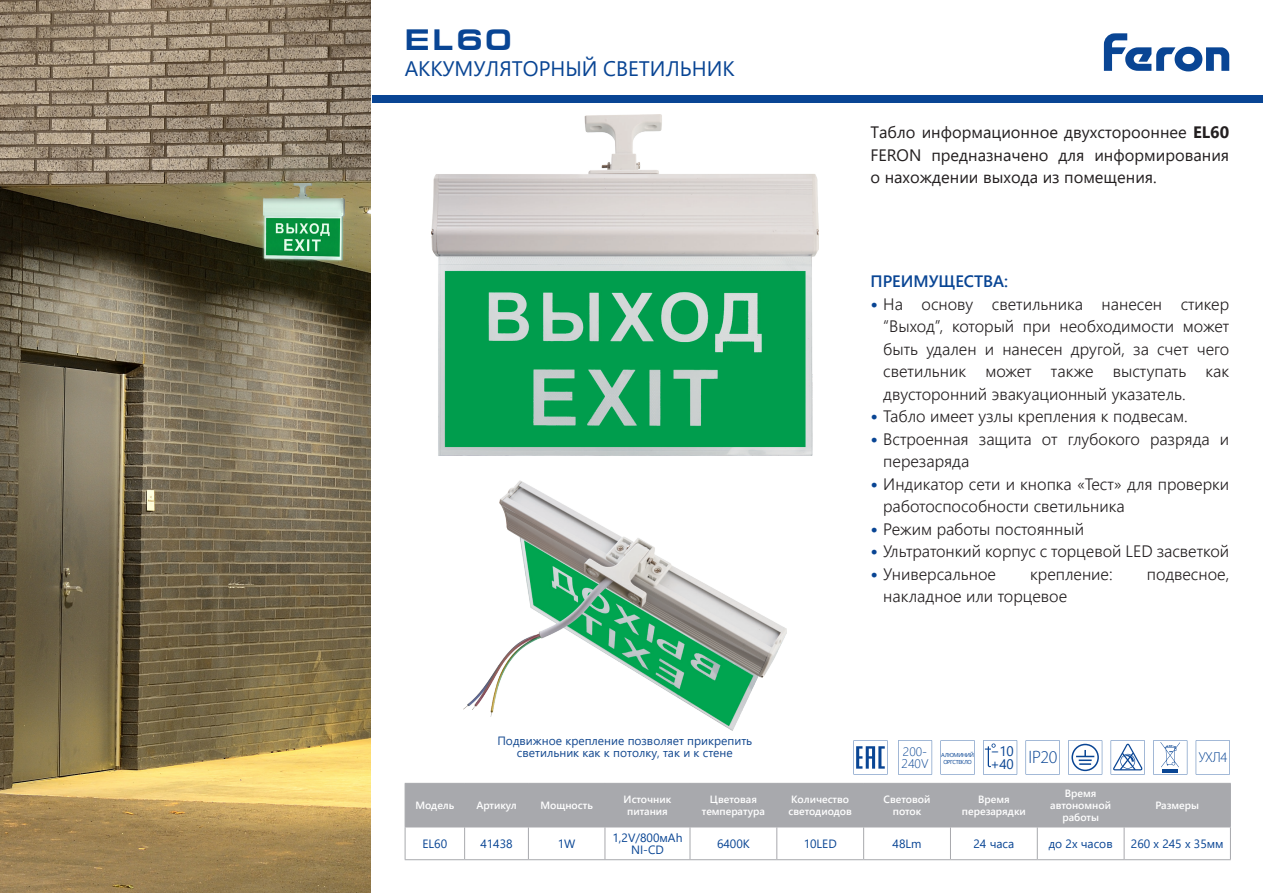
<style>
.page{position:relative;width:1263px;height:893px;background:#fff}
.page>*{position:absolute;margin:0;border:0;box-sizing:border-box;transform-origin:0 0}
.t1{font:700 30px "Europe Ext";color:#094594}
.t2{font:21px "Segoe UI";color:#094594}
.t3{font:300 18px "Myriad Pro";color:#094594}
.t4{font:300 16.5px/22.5px "Segoe UI";color:#231f20}
.t5{font:16.5px/22.5px "Segoe UI";color:#231f20;text-align:justify}
.t6{font:600 16.5px "Segoe UI";color:#094594}
.t7{font:300 14.4px "Myriad Pro";color:#094594}
.t8{font:13.8px/12.9px "Segoe UI";color:#094594}
.t9{font:300 12.45px/12px "Segoe UI";color:#094594}
.t10{font:12px/12px "Segoe UI";color:#144990;text-align:center}
.t11{font:12px/12px "Segoe UI";color:#094594;text-align:center}
.t12{font:600 10.5px/12px "Segoe UI";color:#fff;text-align:center}
.t13{font:5.7px/6.9px "Segoe UI";letter-spacing:-.065em;color:#094594;text-align:center}
.s1{font-weight:700}
.s2{font-weight:700;font-size:18px;color:#094594}
</style>
<div class="page">
<img style="left:0;top:0;width:371px;height:893px">
<div style="left:406px;top:784px;width:824px;height:43px;background:#a8a9ad"></div>
<hr style="left:405px;top:783px;width:60px;height:1px;background:#a8a9ad">
<hr style="left:405px;top:784px;width:1px;height:43px;background:#a8a9ad">
<hr style="left:465px;top:783px;width:63px;height:1px;background:#a8a9ad">
<hr style="left:464px;top:784px;width:1px;height:43px;background:#a8a9ad">
<hr style="left:528px;top:783px;width:77px;height:1px;background:#a8a9ad">
<hr style="left:528px;top:784px;width:1px;height:43px;background:#a8a9ad">
<hr style="left:605px;top:783px;width:85px;height:1px;background:#a8a9ad">
<hr style="left:605px;top:784px;width:1px;height:43px;background:#a8a9ad">
<hr style="left:690px;top:783px;width:87px;height:1px;background:#a8a9ad">
<hr style="left:690px;top:784px;width:1px;height:43px;background:#a8a9ad">
<hr style="left:777px;top:783px;width:87px;height:1px;background:#a8a9ad">
<hr style="left:776px;top:784px;width:1px;height:43px;background:#a8a9ad">
<hr style="left:864px;top:783px;width:86px;height:1px;background:#a8a9ad">
<hr style="left:863px;top:784px;width:1px;height:43px;background:#a8a9ad">
<hr style="left:950px;top:783px;width:87px;height:1px;background:#a8a9ad">
<hr style="left:950px;top:784px;width:1px;height:43px;background:#a8a9ad">
<hr style="left:1037px;top:783px;width:87px;height:1px;background:#a8a9ad">
<hr style="left:1037px;top:784px;width:1px;height:43px;background:#a8a9ad">
<hr style="left:1124px;top:783px;width:107px;height:1px;background:#a8a9ad">
<hr style="left:1124px;top:784px;width:1px;height:43px;background:#a8a9ad">
<hr style="left:1230px;top:784px;width:1px;height:43px;background:#a8a9ad">
<hr style="left:405px;top:827px;width:60px;height:1px;background:#a8a9ad">
<hr style="left:405px;top:827px;width:1px;height:32px;background:#a8a9ad">
<hr style="left:465px;top:827px;width:63px;height:1px;background:#a8a9ad">
<hr style="left:464px;top:827px;width:1px;height:32px;background:#a8a9ad">
<hr style="left:528px;top:827px;width:77px;height:1px;background:#a8a9ad">
<hr style="left:528px;top:827px;width:1px;height:32px;background:#a8a9ad">
<hr style="left:605px;top:827px;width:85px;height:1px;background:#a8a9ad">
<hr style="left:605px;top:827px;width:1px;height:32px;background:#a8a9ad">
<hr style="left:690px;top:827px;width:87px;height:1px;background:#a8a9ad">
<hr style="left:690px;top:827px;width:1px;height:32px;background:#a8a9ad">
<hr style="left:777px;top:827px;width:87px;height:1px;background:#a8a9ad">
<hr style="left:776px;top:827px;width:1px;height:32px;background:#a8a9ad">
<hr style="left:864px;top:827px;width:86px;height:1px;background:#a8a9ad">
<hr style="left:863px;top:827px;width:1px;height:32px;background:#a8a9ad">
<hr style="left:950px;top:827px;width:87px;height:1px;background:#a8a9ad">
<hr style="left:950px;top:827px;width:1px;height:32px;background:#a8a9ad">
<hr style="left:1037px;top:827px;width:87px;height:1px;background:#a8a9ad">
<hr style="left:1037px;top:827px;width:1px;height:32px;background:#a8a9ad">
<hr style="left:1124px;top:827px;width:107px;height:1px;background:#a8a9ad">
<hr style="left:1124px;top:827px;width:1px;height:32px;background:#a8a9ad">
<hr style="left:1230px;top:827px;width:1px;height:32px;background:#a8a9ad">
<hr style="left:405px;top:859px;width:60px;height:1px;background:#a8a9ad">
<hr style="left:465px;top:859px;width:64px;height:1px;background:#a8a9ad">
<hr style="left:529px;top:859px;width:76px;height:1px;background:#a8a9ad">
<hr style="left:605px;top:859px;width:85px;height:1px;background:#a8a9ad">
<hr style="left:690px;top:859px;width:87px;height:1px;background:#a8a9ad">
<hr style="left:777px;top:859px;width:87px;height:1px;background:#a8a9ad">
<hr style="left:864px;top:859px;width:86px;height:1px;background:#a8a9ad">
<hr style="left:950px;top:859px;width:87px;height:1px;background:#a8a9ad">
<hr style="left:1037px;top:859px;width:87px;height:1px;background:#a8a9ad">
<hr style="left:1124px;top:859px;width:107px;height:1px;background:#a8a9ad">
<div style="left:372px;top:95px;width:891px;height:7px;background:#094594"></div>
<svg style="left:1111px;top:740px;width:34px;height:34px"></svg>
<svg style="left:1068px;top:740px;width:34px;height:34px"></svg>
<svg style="left:898px;top:740px;width:34px;height:34px"></svg>
<svg style="left:853px;top:740px;width:34px;height:34px"></svg>
<svg style="left:1026px;top:740px;width:34px;height:34px"></svg>
<svg style="left:940px;top:740px;width:35px;height:34px"></svg>
<svg style="left:1153px;top:740px;width:34px;height:34px"></svg>
<svg style="left:1196px;top:740px;width:34px;height:34px"></svg>
<svg style="left:983px;top:740px;width:34px;height:34px"></svg>
<svg style="left:1104px;top:33px;width:125px;height:38px"></svg>
<img style="left:431px;top:114px;width:387px;height:341px">
<img style="left:463px;top:481px;width:324px;height:249px">
<p class="t1" style="left:405px;top:24px;width:108px">EL60</p>
<p class="t2" style="left:405px;top:49px;width:331px">АККУМУЛЯТОРНЫЙ СВЕТИЛЬНИК</p>
<p class="t10" style="left:497px;top:733px;width:256px">Подвижное крепление позволяет прикрепить светильник как к потолку, так и к стене</p>
<p class="t5" style="left:870px;top:120px;width:360px">Табло информационное двухсторооннее <span class="s1">EL60<br></span>FERON предназначено для информирования о нахождении выхода из помещения.</p>
<p class="t6" style="left:870px;top:266px;width:139px">ПРЕИМУЩЕСТВА:</p>
<p class="t4" style="left:883px;top:291px;width:347px;text-align:justify;text-indent:-13px"><span class="s2">•</span> На основу светильника нанесен стикер “Выход”, который при необходимости может быть удален и нанесен другой, за счет чего светильник может также выступать как двусторонний эвакуационный указатель.</p>
<p class="t4" style="left:870px;top:403px;width:319px"><span class="s2">•</span> Табло имеет узлы крепления к подвесам.</p>
<p class="t4" style="left:883px;top:426px;width:347px;text-indent:-13px"><span class="s2">•</span> Встроенная защита от глубокого разряда и перезаряда</p>
<p class="t4" style="left:883px;top:471px;width:347px;text-indent:-13px"><span class="s2">•</span> Индикатор сети и кнопка «Тест» для проверки работоспособности светильника</p>
<p class="t4" style="left:870px;top:516px;width:215px"><span class="s2">•</span> Режим работы постоянный</p>
<p class="t4" style="left:870px;top:538px;width:360px"><span class="s2">•</span> Ультратонкий корпус с торцевой LED засветкой</p>
<p class="t4" style="left:870px;top:561px;width:127px"><span class="s2">•</span> Универсальное</p>
<p class="t4" style="left:1030px;top:561px;width:84px">крепление:</p>
<p class="t4" style="left:1147px;top:561px;width:84px">подвесное,</p>
<p class="t4" style="left:883px;top:583px;width:185px">накладное или торцевое</p>
<p class="t8" style="left:990px;top:743px;width:25px">−10 +40</p>
<p class="t9" style="left:901px;top:744px;width:28px">200-<br>240V</p>
<p class="t3" style="left:1028px;top:747px;width:30px">IP20</p>
<p class="t13" style="left:941px;top:751px;width:34px">АЛЮМИНИЙ<br>ОРГСТЕКЛО</p>
<p class="t7" style="left:1199px;top:749px;width:30px">УХЛ4</p>
<p class="t12" style="left:415px;top:798px;width:40px">Модель</p>
<p class="t12" style="left:476px;top:798px;width:42px">Артикул</p>
<p class="t12" style="left:540px;top:798px;width:54px">Мощность</p>
<p class="t12" style="left:624px;top:792px;width:49px">Источник питания</p>
<p class="t12" style="left:702px;top:792px;width:64px">Цветовая температура</p>
<p class="t12" style="left:788px;top:792px;width:65px;text-align:left">Количество светодиодов</p>
<p class="t12" style="left:884px;top:792px;width:48px">Световой поток</p>
<p class="t12" style="left:962px;top:792px;width:65px">Время перезарядки</p>
<p class="t12" style="left:1050px;top:786px;width:62px">Время автономной работы</p>
<p class="t12" style="left:1155px;top:798px;width:45px">Размеры</p>
<p class="t11" style="left:422px;top:836px;width:26px">EL60</p>
<p class="t11" style="left:480px;top:836px;width:34px">41438</p>
<p class="t11" style="left:558px;top:836px;width:19px">1W</p>
<p class="t11" style="left:612px;top:830px;width:72px">1,2V/800мAh<br>NI-CD</p>
<p class="t11" style="left:717px;top:836px;width:34px">6400K</p>
<p class="t11" style="left:804px;top:836px;width:35px">10LED</p>
<p class="t11" style="left:892px;top:836px;width:30px">48Lm</p>
<p class="t11" style="left:973px;top:836px;width:42px">24 часа</p>
<p class="t11" style="left:1049px;top:836px;width:65px">до 2х часов</p>
<p class="t11" style="left:1131px;top:836px;width:94px">260 х 245 х 35мм</p>
</div>
